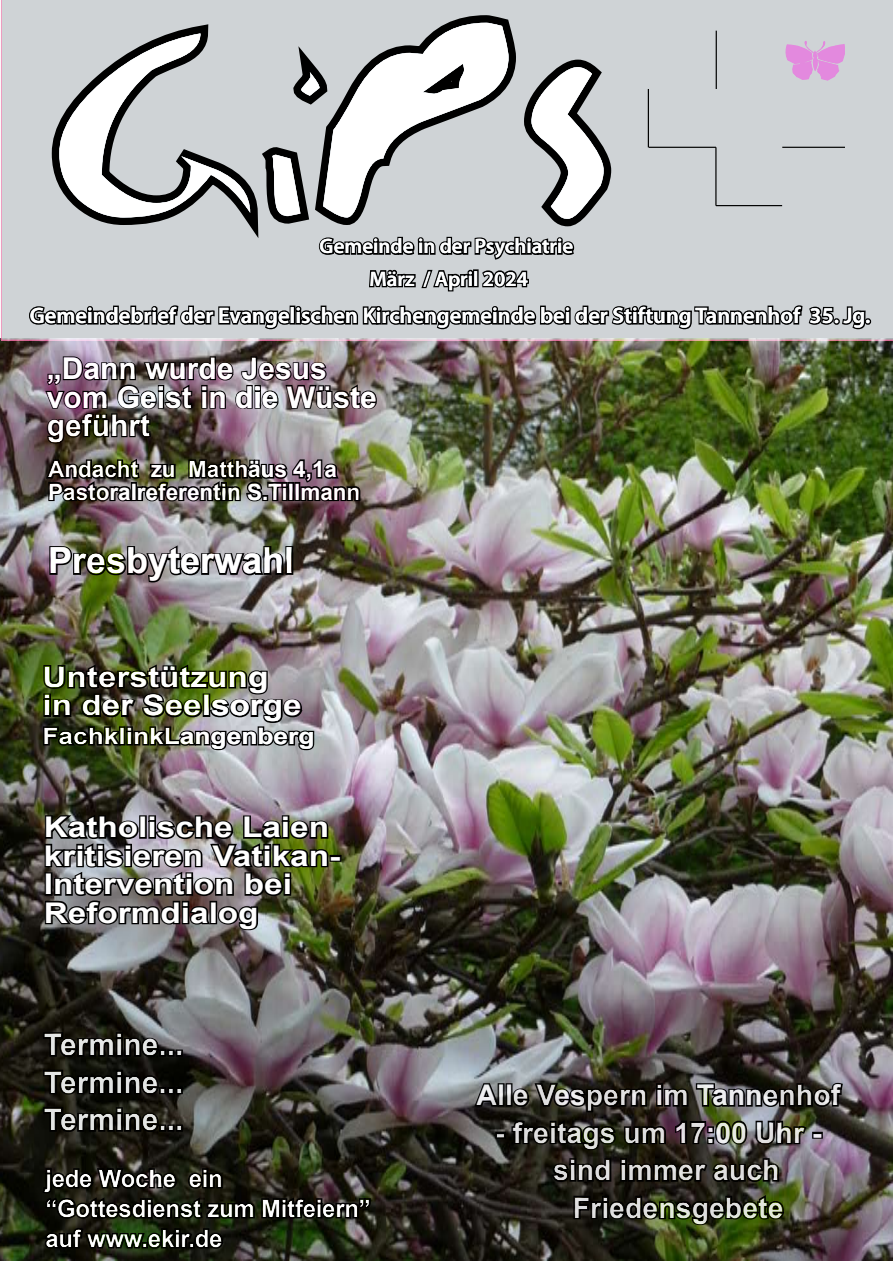
<style>
.page{position:relative;width:893px;height:1263px;background:#fff}
.page>*{position:absolute;margin:0;border:0;box-sizing:border-box;transform-origin:0 0}
.t1{font:354.75px "Elmore";color:#fff;scale:.91 1}
.t2{font:700 36px "Arial";color:#fff}
.t3{font:700 30px/28.5px "Arial";color:#fff}
.t4{font:700 30px/37.5px "Arial";color:#f0f1f1;text-align:justify}
.t5{font:700 28.5px/28.5px "Arial";color:#fff;scale:1.17 1}
.t6{font:700 28.5px/37.5px "Arial";color:#ececed;text-align:center}
.t7{font:700 24px/30px "Arial";letter-spacing:-.01em;color:#fff}
.t8{font:600 22.5px "Myriad Pro";color:#fff}
.t9{font:700 22.5px/22.5px "Arial";color:#fff}
.t10{font:700 22.5px "Arial";color:#fff;scale:1.17 1}
.t11{font:600 21px/32.5px "Myriad Pro";color:#fff;text-align:center}
</style>
<div class="page">
<svg style="left:1px;top:0;width:892px;height:338px;background:#adb0b3"></svg>
<img style="left:0;top:338px;width:893px;height:922px">
<div style="left:330px;top:855px;width:12px;height:7px;border:3px solid #000"></div>
<img style="left:43px;top:812px;width:287px;height:120px">
<h1 class="t1" style="left:46px;top:-135px;width:623px">GiPs</h1>
<p class="t11" style="left:320px;top:229px;width:255px">Gemeinde in der Psychiatrie<br>März / April 2024</p>
<p class="t8" style="left:30px;top:301px;width:842px">Gemeindebrief der Evangelischen Kirchengemeinde bei der Stiftung Tannenhof 35. Jg.</p>
<p class="t3" style="left:47px;top:355px;width:332px">„Dann wurde Jesus vom Geist in die Wüste geführt</p>
<p class="t9" style="left:48px;top:458px;width:314px">Andacht zu Matthäus 4,1a<br>Pastoralreferentin S.Tillmann</p>
<p class="t2" style="left:48px;top:535px;width:248px">Presbyterwahl</p>
<p class="t5" style="left:43px;top:663px;width:223px">Unterstützung in der Seelsorge</p>
<p class="t10" style="left:43px;top:720px;width:234px">FachklinkLangenberg</p>
<p class="t5" style="left:44px;top:813px;width:255px">Katholische Laien kritisieren Vatikan-<br>Intervention bei<br>Reformdialog</p>
<p class="t4" style="left:44px;top:1026px;width:141px">Termine...<br>Termine...<br>Termine...</p>
<p class="t7" style="left:45px;top:1164px;width:327px">jede Woche ein “Gottesdienst zum Mitfeiern” auf www.ekir.de</p>
<p class="t6" style="left:476px;top:1077px;width:365px">Alle Vespern im Tannenhof</p>
<p class="t6" style="left:495px;top:1114px;width:328px">- freitags um 17:00 Uhr - sind immer auch</p>
<p class="t6" style="left:573px;top:1189px;width:212px">Friedensgebete</p>
</div>
